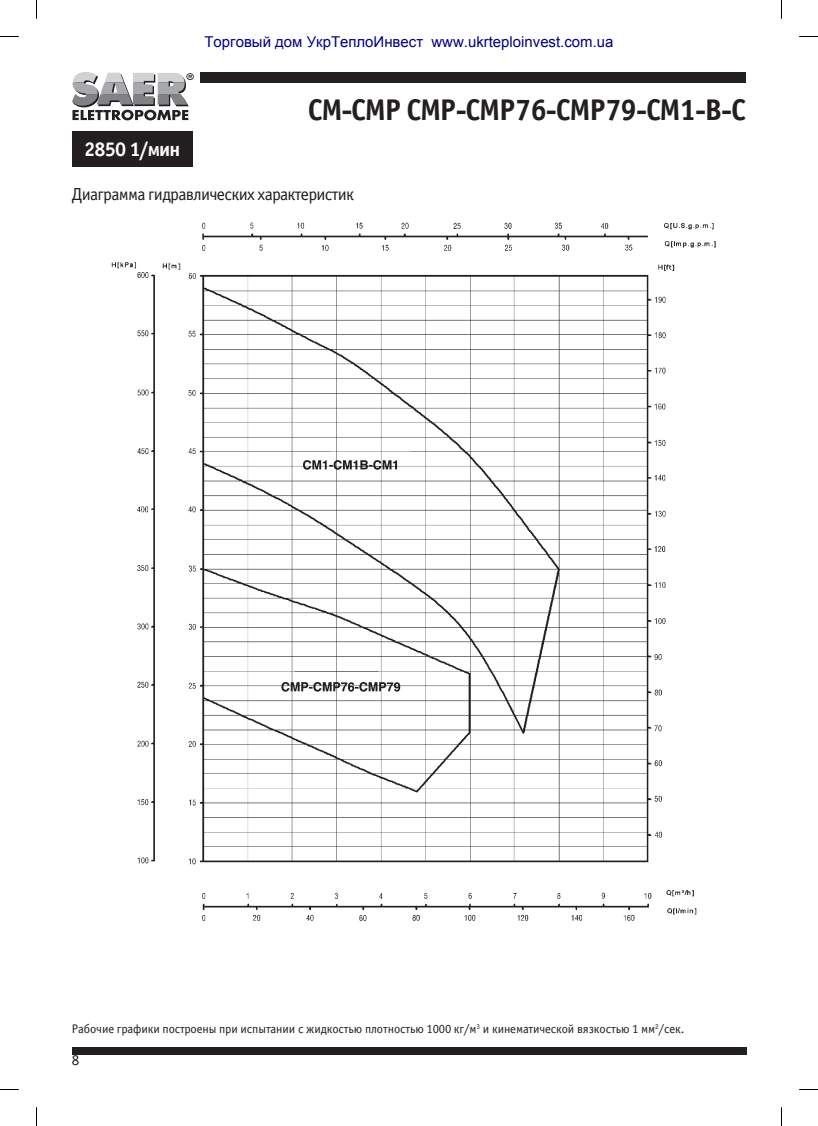
<style>
.page{position:relative;width:818px;height:1126px;background:#fff}
.page>*{position:absolute;margin:0;border:0;box-sizing:border-box;transform-origin:0 0}
.t1{font:700 30px "Officina Sans C";letter-spacing:-.04em;color:#231f20}
.t2{font:700 20px "Officina Sans C";letter-spacing:-.04em;color:#fff}
.t3{font:17.5px "Officina Sans C";letter-spacing:-.04em;color:#231f20}
.t4{font:15px "Officina Sans C";color:#231f20}
.t5{font:14.88px "Arial";color:#000080}
.t6{font:12.5px "Officina Sans C";letter-spacing:-.01em;color:#231f20}
</style>
<div class="page">
<div style="left:200px;top:72px;width:545px;height:11px;background:#231f20"></div>
<svg style="left:72px;top:72px;width:122px;height:48px"></svg>
<div style="left:72px;top:1046px;width:673px;height:7px;background:#231f20"></div>
<img style="left:111px;top:222px;width:605px;height:700px">
<div style="left:72px;top:131px;width:120px;height:35px;background:#231f20"></div>
<svg style="left:0;top:36px;width:19px;height:1px"></svg>
<svg style="left:799px;top:36px;width:18px;height:1px"></svg>
<svg style="left:0;top:1089px;width:19px;height:1px"></svg>
<svg style="left:799px;top:1089px;width:18px;height:1px"></svg>
<svg style="left:36px;top:0;width:1px;height:19px"></svg>
<svg style="left:36px;top:1107px;width:1px;height:18px"></svg>
<p class="t5" style="left:204px;top:32px;width:410px">Торговый дом УкрТеплоИнвест www.ukrteploinvest.com.ua</p>
<h1 class="t1" style="left:307px;top:99px;width:439px">СМ-СМР СМР-СМР76-СМР79-СМ1-В-С</h1>
<h2 class="t2" style="left:84px;top:142px;width:98px">2850 1/мин</h2>
<h3 class="t3" style="left:72px;top:187px;width:283px">Диаграмма гидравлических характеристик</h3>
<p class="t6" style="left:72px;top:1023px;width:613px">Рабочие графики построены при испытании с жидкостью плотностью 1000 кг/м<sup>3</sup> и кинематической вязкостью 1 мм<sup>2</sup>/сек.</p>
<p class="t4" style="left:72px;top:1054px;width:9px">8</p>
</div>
